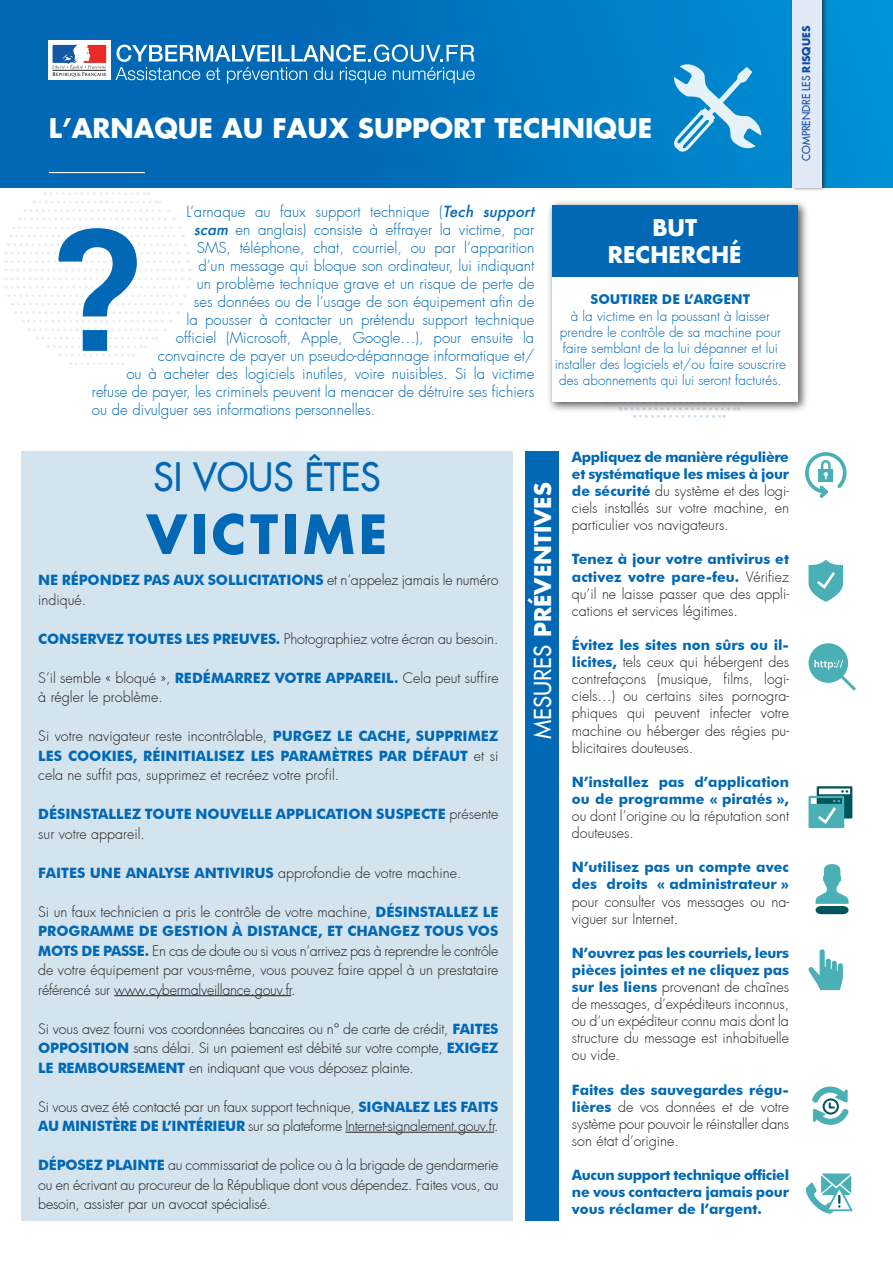
<style>
.page{position:relative;width:893px;height:1263px;background:#fff}
.page>*{position:absolute;margin:0;border:0;box-sizing:border-box;transform-origin:0 0}
.t1{font:700 52.5px "Futura";letter-spacing:.075em;color:#0168b5}
.t2{font:500 37.5px "Futura Std";color:#0168b5}
.t3{font:700 26.4px "Futura";color:#fff}
.t4{font:700 22.5px "Futura";color:#fff}
.t5{font:300 15px "Futura";color:#0168b5}
.t6{font:300 14.25px/17.1px "Futura";color:#231f20;text-align:justify}
.t7{font:700 14.25px/17.1px "Futura BT";color:#0168b5;text-align:justify}
.t8{font:300 13.5px/16.2px "Futura";color:#0168b5;text-align:center}
.t9{font:700 13.5px "Futura BT";color:#0168b5}
.t10{font:500 10.5px "Futura Std";color:#0d4da1}
.s1{font-family:"Futura";font-weight:700}
.s2{font-weight:500;font-style:italic}
.s3{font-family:"Futura BT";font-weight:700;color:#0168b5}
.s4{font-family:"Futura";font-weight:300;color:#231f20}
.s5{font-family:"Futura Std";font-weight:500}
</style>
<div class="page">
<div style="left:21px;top:451px;width:492px;height:769px;background:#d4e4ee"></div>
<div style="left:0;top:0;width:893px;height:187px;background:linear-gradient(to right,#025fad,#008cd1)"></div>
<div style="left:49px;top:40px;width:62px;height:40px;background:#fff"></div>
<svg style="left:52px;top:44px;width:54px;height:33px"></svg>
<svg style="left:115px;top:44px;width:360px;height:40px;background:#3c8dc7"></svg>
<hr style="left:49px;top:172px;width:96px;height:1px;background:#fff">
<svg style="left:45px;top:184px;width:104px;height:11px"></svg>
<svg style="left:25px;top:201px;width:144px;height:11px"></svg>
<svg style="left:70px;top:175px;width:54px;height:3px"></svg>
<svg style="left:6px;top:218px;width:185px;height:147px"></svg>
<hr style="left:114px;top:995px;width:177px;height:1px;background:#231f20">
<hr style="left:345px;top:1132px;width:149px;height:1px;background:#231f20">
<svg style="left:633px;top:415px;width:93px;height:3px"></svg>
<div style="left:546px;top:200px;width:263px;height:213px;background:#231f20;opacity:.75"></div>
<div style="left:552px;top:205px;width:246px;height:196px;background:#fff"></div>
<div style="left:552px;top:205px;width:246px;height:71px;background:#0168b5"></div>
<div style="left:790px;top:0;width:38px;height:191px;background:#231f20;opacity:.75"></div>
<div style="left:792px;top:0;width:30px;height:187px;background:#e1e9f6"></div>
<div style="left:526px;top:451px;width:33px;height:769px;background:#0168b5"></div>
<svg style="left:841px;top:676px;width:15px;height:15px"></svg>
<div style="left:808px;top:643px;width:40px;height:40px;background:#4ab0b5;border-radius:50%"></div>
<svg style="left:814px;top:660px;width:29px;height:9px"></svg>
<svg style="left:816px;top:864px;width:33px;height:50px"></svg>
<svg style="left:812px;top:1086px;width:36px;height:39px"></svg>
<svg style="left:808px;top:560px;width:35px;height:42px"></svg>
<svg style="left:805px;top:452px;width:42px;height:46px"></svg>
<svg style="left:808px;top:786px;width:44px;height:42px"></svg>
<svg style="left:805px;top:1173px;width:47px;height:41px"></svg>
<svg style="left:673px;top:63px;width:88px;height:90px;background:#4ba8da"></svg>
<svg style="left:808px;top:949px;width:35px;height:41px"></svg>
<p class="t3" style="left:49px;top:111px;width:605px">L’ARNAQUE AU FAUX SUPPORT TECHNIQUE</p>
<p class="t10" style="left:800px;top:161px;width:137px;rotate:-90deg">COMPRENDRE LES <span class="s1">RISQUES</span></p>
<p class="t5" style="left:186px;top:203px;width:353px">L’arnaque au faux support technique (<span class="s2">Tech support</span></p>
<p class="t5" style="left:194px;top:221px;width:342px"><span class="s2">scam</span> en anglais) consiste à effrayer la victime, par</p>
<p class="t5" style="left:197px;top:239px;width:339px">SMS, téléphone, chat, courriel, ou par l’apparition</p>
<p class="t5" style="left:198px;top:257px;width:337px">d’un message qui bloque son ordinateur, lui indiquant</p>
<p class="t5" style="left:197px;top:275px;width:339px">un problème technique grave et un risque de perte de</p>
<p class="t5" style="left:194px;top:293px;width:342px">ses données ou de l’usage de son équipement afin de</p>
<p class="t5" style="left:186px;top:311px;width:350px">la pousser à contacter un prétendu support technique</p>
<p class="t5" style="left:176px;top:329px;width:360px">officiel (Microsoft, Apple, Google…), pour ensuite la</p>
<p class="t5" style="left:158px;top:347px;width:378px">convaincre de payer un pseudo-dépannage informatique et/</p>
<p class="t5" style="left:126px;top:365px;width:410px">ou à acheter des logiciels inutiles, voire nuisibles. Si la victime</p>
<p class="t5" style="left:92px;top:383px;width:444px">refuse de payer, les criminels peuvent la menacer de détruire ses fichiers</p>
<p class="t5" style="left:92px;top:401px;width:285px">ou de divulguer ses informations personnelles.</p>
<p class="t2" style="left:154px;top:454px;width:229px">SI VOUS ÊTES</p>
<p class="t1" style="left:147px;top:499px;width:242px">VICTIME</p>
<p class="t6" style="left:38px;top:570px;width:462px;line-height:19.5px"><span class="s3">NE RÉPONDEZ PAS AUX SOLLICITATIONS</span> et n’appelez jamais le numéro indiqué.</p>
<p class="t6" style="left:38px;top:630px;width:462px"><span class="s3">CONSERVEZ TOUTES LES PREUVES.</span> Photographiez votre écran au besoin.</p>
<p class="t6" style="left:38px;top:668px;width:462px;line-height:19.5px">S’il semble « bloqué », <span class="s3">REDÉMARREZ VOTRE APPAREIL.</span> Cela peut suffire à régler le problème.</p>
<p class="t6" style="left:38px;top:726px;width:462px;line-height:19.5px">Si votre navigateur reste incontrôlable, <span class="s3">PURGEZ LE CACHE, SUPPRIMEZ LES COOKIES, RÉINITIALISEZ LES PARAMÈTRES PAR DÉFAUT</span> et si cela ne suffit pas, supprimez et recréez votre profil.</p>
<p class="t7" style="left:38px;top:804px;width:462px;line-height:19.5px">DÉSINSTALLEZ TOUTE NOUVELLE APPLICATION SUSPECTE <span class="s4">présente sur votre appareil.</span></p>
<p class="t6" style="left:38px;top:864px;width:425px"><span class="s3">FAITES UNE ANALYSE ANTIVIRUS</span> approfondie de votre machine.</p>
<p class="t6" style="left:38px;top:902px;width:462px;line-height:19.5px">Si un faux technicien a pris le contrôle de votre machine, <span class="s3">DÉSINSTALLEZ LE PROGRAMME DE GESTION À DISTANCE, ET CHANGEZ TOUS VOS MOTS DE PASSE.</span> En cas de doute ou si vous n’arrivez pas à reprendre le contrôle de votre équipement par vous-même, vous pouvez faire appel à un prestataire référencé sur www.cybermalveillance.gouv.fr.</p>
<p class="t6" style="left:38px;top:1019px;width:462px;line-height:19.5px">Si vous avez fourni vos coordonnées bancaires ou n° de carte de crédit, <span class="s3">FAITES OPPOSITION</span> sans délai. Si un paiement est débité sur votre compte, <span class="s3">EXIGEZ LE REMBOURSEMENT</span> en indiquant que vous déposez plainte.</p>
<p class="t6" style="left:38px;top:1097px;width:462px;line-height:19.5px">Si vous avez été contacté par un faux support technique, <span class="s3">SIGNALEZ LES FAITS<br>AU MINISTÈRE DE L’INTÉRIEUR</span> sur sa plateforme Internet-signalement.gouv.fr.</p>
<p class="t6" style="left:38px;top:1155px;width:462px;line-height:19.5px"><span class="s3">DÉPOSEZ PLAINTE</span> au commissariat de police ou à la brigade de gendarmerie ou en écrivant au procureur de la République dont vous dépendez. Faites vous, au besoin, assister par un avocat spécialisé.</p>
<p class="t4" style="left:652px;top:213px;width:46px">BUT</p>
<p class="t4" style="left:608px;top:240px;width:135px">RECHERCHÉ</p>
<p class="t9" style="left:591px;top:291px;width:161px">SOUTIRER DE L’ARGENT</p>
<p class="t8" style="left:555px;top:308px;width:233px">à la victime en la poussant à laisser prendre le contrôle de sa machine pour faire semblant de la lui dépanner et lui installer des logiciels et/ou faire souscrire des abonnements qui lui seront facturés.</p>
<p class="t6" style="left:572px;top:449px;width:219px"><span class="s3">Appliquez de manière régulière et systématique les mises à jour de sécurité</span> du système et des logi&shy;ciels installés sur votre machine, en particulier vos navigateurs.</p>
<p class="t6" style="left:572px;top:551px;width:219px"><span class="s3">Tenez à jour votre antivirus et activez votre pare-feu.</span> Vérifiez qu’il ne laisse passer que des appli&shy;cations et services légitimes.</p>
<p class="t6" style="left:572px;top:637px;width:219px"><span class="s3">Évitez les sites non sûrs ou il&shy;licites,</span> tels ceux qui hébergent des contrefaçons (musique, films, logi&shy;ciels…) ou certains sites pornogra&shy;phiques qui peuvent infecter votre machine ou héberger des régies pu&shy;blicitaires douteuses.</p>
<p class="t7" style="left:572px;top:773px;width:219px">N’installez pas d’application ou de programme « piratés », <span class="s4">ou dont l’origine ou la réputation sont douteuses.</span></p>
<p class="t7" style="left:572px;top:858px;width:219px">N’utilisez pas un compte avec des droits « administrateur » <span class="s4">pour consulter vos messages ou na&shy;viguer sur Internet.</span></p>
<p class="t6" style="left:572px;top:944px;width:219px"><span class="s3">N’ouvrez pas les courriels, leurs pièces jointes et ne cliquez pas sur les liens</span> provenant de chaînes de messages, d’expéditeurs inconnus, ou d’un expéditeur connu mais dont la structure du message est inhabituelle ou vide.</p>
<p class="t6" style="left:572px;top:1081px;width:219px"><span class="s3">Faites des sauvegardes régu&shy;lières</span> de vos données et de votre système pour pouvoir le réinstaller dans son état d’origine.</p>
<p class="t7" style="left:572px;top:1166px;width:219px">Aucun support technique officiel ne vous contactera jamais pour vous réclamer de l’argent.</p>
<p class="t4" style="left:528px;top:739px;width:258px;rotate:-90deg"><span class="s5">MESURES</span> PRÉVENTIVES</p>
</div>
